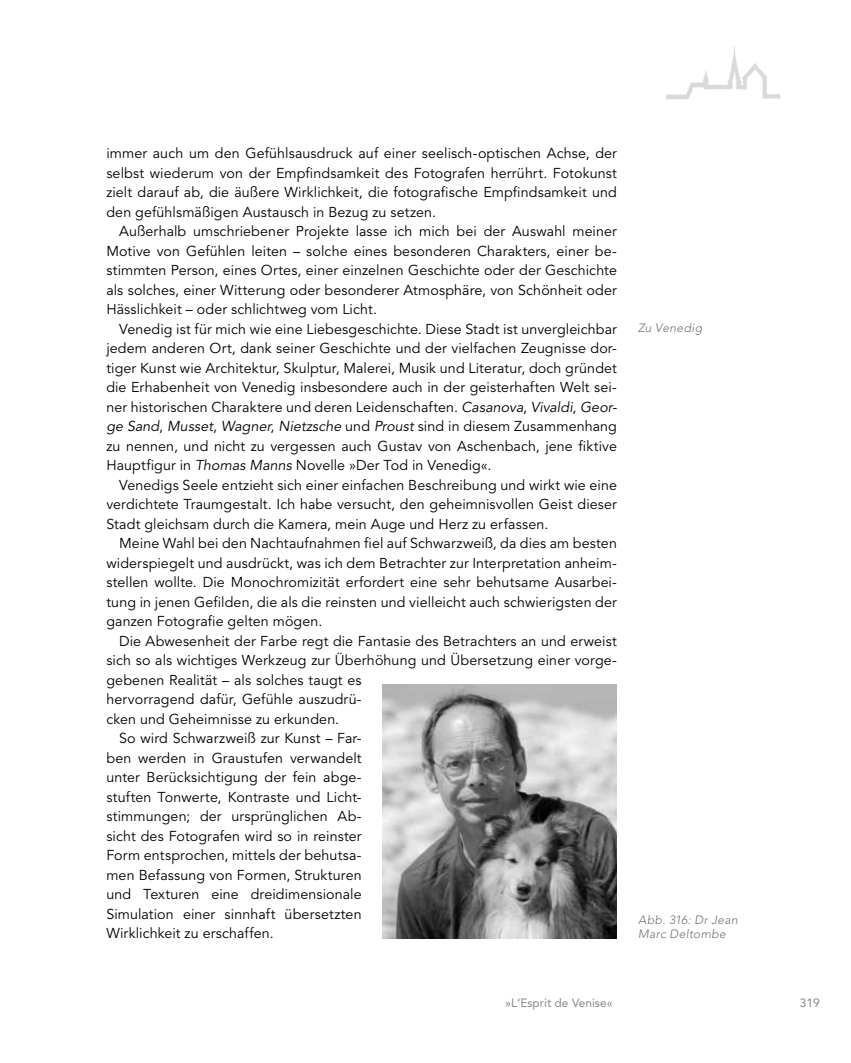
<style>
.page{position:relative;width:851px;height:1063px;background:#fff}
.page>*{position:absolute;margin:0;border:0;box-sizing:border-box;transform-origin:0 0}
.t1{font:14.25px/19.5px "Avenir LT Pro";letter-spacing:.01em;color:#000;text-align:justify}
.t2{font:italic 300 12px/14.4px "Avenir LT Pro";letter-spacing:.035em;color:#707172}
.t3{font:12px "Avenir LT Pro";color:#87888a}
.s1{font-style:italic}
</style>
<div class="page">
<img style="left:666px;top:46px;width:115px;height:53px">
<img style="left:383px;top:685px;width:234px;height:253px">
<p class="t1" style="left:106px;top:144px;width:512px">immer auch um den Gefühlsausdruck auf einer seelisch-optischen Achse, der selbst wiederum von der Empfindsamkeit des Fotografen herrührt. Fotokunst zielt darauf ab, die äußere Wirklichkeit, die fotografische Empfindsamkeit und den gefühlsmäßigen Austausch in Bezug zu setzen.</p>
<p class="t1" style="left:106px;top:222px;width:512px;text-indent:13px">Außerhalb umschriebener Projekte lasse ich mich bei der Auswahl meiner Motive von Gefühlen leiten – solche eines besonderen Charakters, einer be&shy;stimmten Person, eines Ortes, einer einzelnen Geschichte oder der Geschichte als solches, einer Witterung oder besonderer Atmosphäre, von Schönheit oder Hässlichkeit – oder schlichtweg vom Licht.</p>
<p class="t1" style="left:106px;top:319px;width:512px;text-indent:13px">Venedig ist für mich wie eine Liebesgeschichte. Diese Stadt ist unvergleichbar jedem anderen Ort, dank seiner Geschichte und der vielfachen Zeugnisse dor&shy;tiger Kunst wie Architektur, Skulptur, Malerei, Musik und Literatur, doch gründet die Erhabenheit von Venedig insbesondere auch in der geisterhaften Welt sei&shy;ner historischen Charaktere und deren Leidenschaften. <span class="s1">Casanova</span>, <span class="s1">Vivaldi</span>, <span class="s1">Geor&shy;ge Sand</span>, <span class="s1">Musset</span>, <span class="s1">Wagner</span>, <span class="s1">Nietzsche</span> und <span class="s1">Proust</span> sind in diesem Zusammenhang zu nennen, und nicht zu vergessen auch Gustav von Aschenbach, jene fiktive Hauptfigur in <span class="s1">Thomas Manns</span> Novelle »Der Tod in Venedig«.</p>
<p class="t1" style="left:106px;top:475px;width:512px;text-indent:13px">Venedigs Seele entzieht sich einer einfachen Beschreibung und wirkt wie eine verdichtete Traumgestalt. Ich habe versucht, den geheimnisvollen Geist dieser Stadt gleichsam durch die Kamera, mein Auge und Herz zu erfassen.</p>
<p class="t1" style="left:106px;top:534px;width:512px;text-indent:13px">Meine Wahl bei den Nachtaufnahmen fiel auf Schwarzweiß, da dies am besten widerspiegelt und ausdrückt, was ich dem Betrachter zur Interpretation anheim&shy;stellen wollte. Die Monochromizität erfordert eine sehr behutsame Ausarbei&shy;tung in jenen Gefilden, die als die reinsten und vielleicht auch schwierigsten der ganzen Fotografie gelten mögen.</p>
<p class="t1" style="left:119px;top:631px;width:499px">Die Abwesenheit der Farbe regt die Fantasie des Betrachters an und erweist</p>
<p class="t1" style="left:106px;top:651px;width:512px">sich so als wichtiges Werkzeug zur Überhöhung und Übersetzung einer vorge-</p>
<p class="t1" style="left:106px;top:670px;width:257px">gebenen Realität – als solches taugt es</p>
<p class="t1" style="left:106px;top:690px;width:257px">hervorragend dafür, Gefühle auszudrü-</p>
<p class="t1" style="left:106px;top:709px;width:234px">cken und Geheimnisse zu erkunden.</p>
<p class="t1" style="left:119px;top:729px;width:244px">So wird Schwarzweiß zur Kunst – Far-</p>
<p class="t1" style="left:106px;top:748px;width:257px">ben werden in Graustufen verwandelt</p>
<p class="t1" style="left:106px;top:768px;width:257px">unter Berücksichtigung der fein abge-</p>
<p class="t1" style="left:106px;top:787px;width:257px">stuften Tonwerte, Kontraste und Licht-</p>
<p class="t1" style="left:106px;top:807px;width:257px">stimmungen; der ursprünglichen Ab-</p>
<p class="t1" style="left:106px;top:826px;width:257px">sicht des Fotografen wird so in reinster</p>
<p class="t1" style="left:106px;top:846px;width:257px">Form entsprochen, mittels der behutsa-</p>
<p class="t1" style="left:106px;top:865px;width:257px">men Befassung von Formen, Strukturen</p>
<p class="t1" style="left:106px;top:885px;width:257px">und Texturen eine dreidimensionale</p>
<p class="t1" style="left:106px;top:904px;width:257px">Simulation einer sinnhaft übersetzten</p>
<p class="t1" style="left:106px;top:924px;width:169px">Wirklichkeit zu erschaffen.</p>
<p class="t2" style="left:638px;top:321px;width:65px">Zu Venedig</p>
<p class="t2" style="left:638px;top:913px;width:101px">Abb. 316: Dr Jean<br>Marc Deltombe</p>
<p class="t3" style="left:505px;top:996px;width:109px">»L‘Esprit de Venise«</p>
<p class="t3" style="left:799px;top:996px;width:22px">319</p>
</div>
